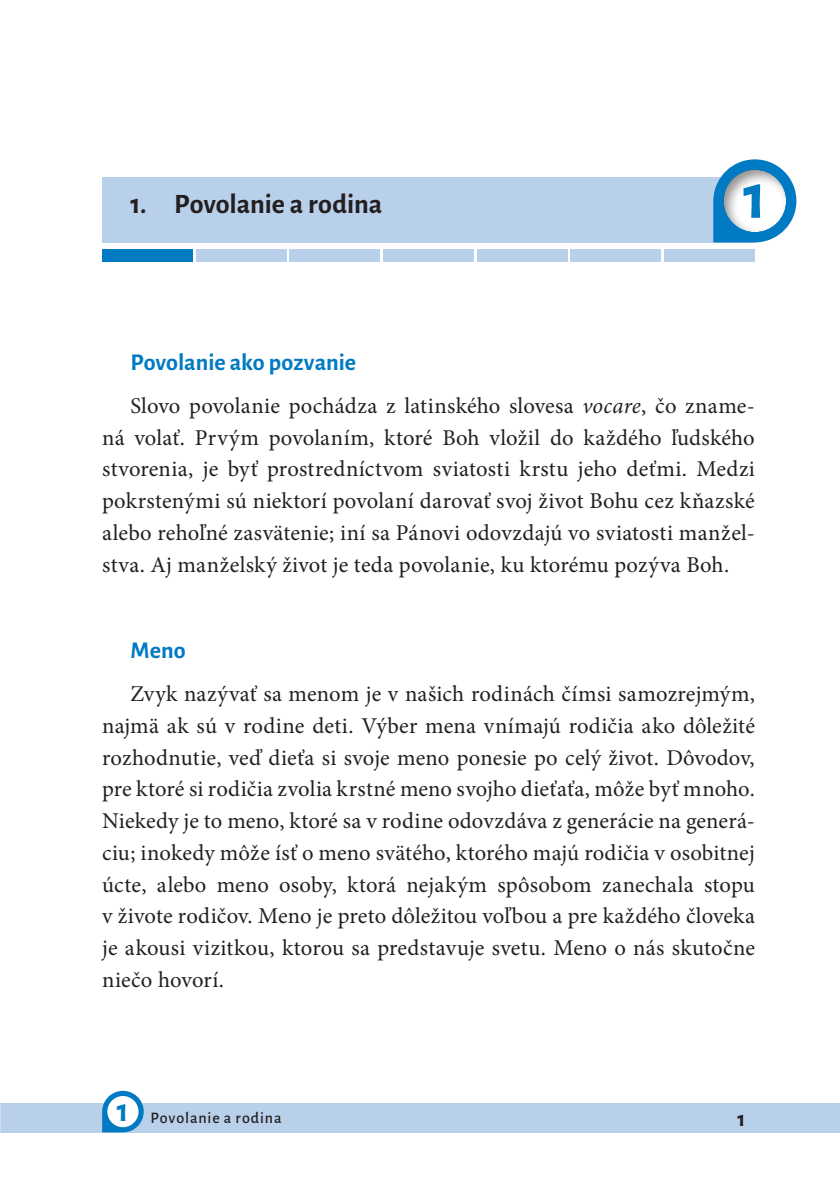
<style>
.page{position:relative;width:840px;height:1191px;background:#fff}
.page>*{position:absolute;margin:0;border:0;box-sizing:border-box;transform-origin:0 0}
.nadpis_1{font:700 66px "Alegreya Sans";color:#007ac2}
.nadpis_1-2{font:700 33px "Alegreya Sans";color:#007ac2}
.nadpis_1-3{font:700 28px "Alegreya Sans";color:#231f20}
.podnadpis{font:700 24px "Alegreya Sans";color:#007ac2}
.t1{font:22.6px/31.8px "Minion Pro";letter-spacing:.01em;color:#231f20;text-align:justify}
.t2{font:700 22px "Alegreya Sans";color:#231f20}
.No_Spacing{font:500 16px "Alegreya Sans";letter-spacing:.055em;color:#231f20}
.s1{font-style:italic}
</style>
<div class="page">
<div style="left:0;top:1103px;width:839px;height:29px;background:#b9d0eb"></div>
<div style="left:102px;top:177px;width:652px;height:65px;background:#b9d0eb"></div>
<div style="left:102px;top:249px;width:91px;height:13px;background:#007ac2"></div>
<div style="left:196px;top:249px;width:90px;height:13px;background:#b9d0eb"></div>
<div style="left:289px;top:249px;width:91px;height:13px;background:#b9d0eb"></div>
<div style="left:383px;top:249px;width:90px;height:13px;background:#b9d0eb"></div>
<div style="left:476px;top:249px;width:91px;height:13px;background:#b9d0eb"></div>
<div style="left:570px;top:249px;width:90px;height:13px;background:#b9d0eb"></div>
<div style="left:663px;top:249px;width:91px;height:13px;background:#b9d0eb"></div>
<svg style="left:713px;top:159px;width:83px;height:83px"></svg>
<div style="left:719px;top:166px;width:68px;height:66px;background:#231f20;opacity:.5"></div>
<svg style="left:102px;top:1090px;width:42px;height:42px"></svg>
<div style="left:107px;top:1096px;width:31px;height:31px;background:#fff;border-radius:50%"></div>
<p class="nadpis_1-3" style="left:130px;top:184px;width:253px">1. Povolanie a rodina</p>
<p class="nadpis_1" style="left:742px;top:148px;width:25px">1</p>
<p class="podnadpis" style="left:130px;top:344px;width:227px">Povolanie ako pozvanie</p>
<p class="t1" style="left:102px;top:390px;width:654px;text-indent:28px">Slovo povolanie pochádza z latinského slovesa <span class="s1">vocare</span>, čo zname&shy;ná volať. Prvým povolaním, ktoré Boh vložil do každého ľudského stvorenia, je byť prostredníctvom sviatosti krstu jeho deťmi. Medzi pokrstenými sú niektorí povolaní darovať svoj život Bohu cez kňazské alebo rehoľné zasvätenie; iní sa Pánovi odovzdajú vo sviatosti manžel&shy;stva. Aj manželský život je teda povolanie, ku ktorému pozýva Boh.</p>
<p class="podnadpis" style="left:130px;top:632px;width:57px">Meno</p>
<p class="t1" style="left:102px;top:678px;width:654px;text-indent:28px">Zvyk nazývať sa menom je v našich rodinách čímsi samozrejmým, najmä ak sú v rodine deti. Výber mena vnímajú rodičia ako dôležité rozhodnutie, veď dieťa si svoje meno ponesie po celý život. Dôvodov, pre ktoré si rodičia zvolia krstné meno svojho dieťaťa, môže byť mnoho.<br>Niekedy je to meno, ktoré sa v rodine odovzdáva z generácie na generá&shy;ciu; inokedy môže ísť o meno svätého, ktorého majú rodičia v osobitnej úcte, alebo meno osoby, ktorá nejakým spôsobom zanechala stopu v živote rodičov. Meno je preto dôležitou voľbou a pre každého človeka je akousi vizitkou, ktorou sa predstavuje svetu. Meno o nás skutočne niečo hovorí.</p>
<p class="nadpis_1-2" style="left:117px;top:1086px;width:13px">1</p>
<p class="No_Spacing" style="left:150px;top:1106px;width:133px">Povolanie a rodina</p>
<p class="t2" style="left:737px;top:1103px;width:9px">1</p>
</div>
